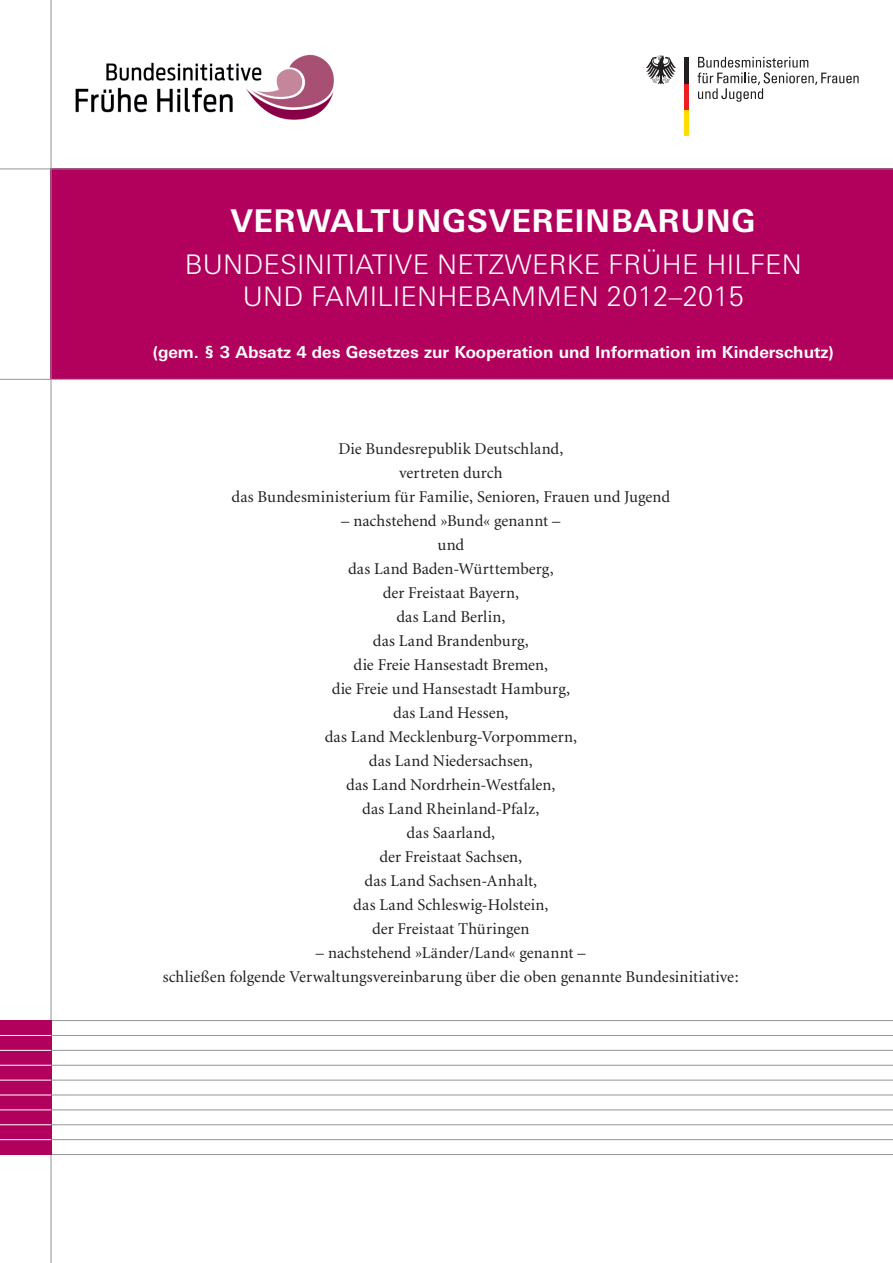
<style>
.page{position:relative;width:893px;height:1263px;background:#fff}
.page>*{position:absolute;margin:0;border:0;box-sizing:border-box;transform-origin:0 0}
.t1{font:700 31.35px "Linotype Univers Basic";letter-spacing:.02em;color:#fff}
.t2{font:300 27px/31.5px "Linotype Univers Basic";letter-spacing:.01em;color:#fff;text-align:center}
.t3{font:16.5px/24px "Minion";letter-spacing:.005em;color:#231f20;text-align:center}
.t4{font:700 16.5px "Linotype Univers Basic";color:#fff}
</style>
<div class="page">
<div style="left:51px;top:169px;width:842px;height:210px;background:#b1015c"></div>
<hr style="left:0;top:379px;width:893px;height:1px;background:#939598">
<hr style="left:51px;top:0;width:1px;height:1263px;background:#939598">
<hr style="left:51px;top:1080px;width:842px;height:1px;background:#939598">
<hr style="left:51px;top:1094px;width:842px;height:1px;background:#939598">
<hr style="left:51px;top:1109px;width:842px;height:1px;background:#939598">
<hr style="left:51px;top:1124px;width:842px;height:1px;background:#939598">
<hr style="left:51px;top:1139px;width:842px;height:1px;background:#939598">
<hr style="left:51px;top:1154px;width:842px;height:1px;background:#939598">
<hr style="left:51px;top:1065px;width:842px;height:1px;background:#939598">
<hr style="left:51px;top:1050px;width:842px;height:1px;background:#939598">
<hr style="left:51px;top:1035px;width:842px;height:1px;background:#939598">
<hr style="left:51px;top:1020px;width:842px;height:1px;background:#939598">
<div style="left:0;top:1020px;width:51px;height:135px;background:#b1015c"></div>
<hr style="left:0;top:1080px;width:51px;height:1px;background:#fff">
<hr style="left:0;top:1094px;width:51px;height:1px;background:#fff">
<hr style="left:0;top:1109px;width:51px;height:1px;background:#fff">
<hr style="left:0;top:1124px;width:51px;height:1px;background:#fff">
<hr style="left:0;top:1139px;width:51px;height:1px;background:#fff">
<hr style="left:0;top:1065px;width:51px;height:1px;background:#fff">
<hr style="left:0;top:1050px;width:51px;height:1px;background:#fff">
<hr style="left:0;top:1035px;width:51px;height:1px;background:#fff">
<img style="left:75px;top:54px;width:259px;height:66px">
<svg style="left:697px;top:57px;width:162px;height:45px"></svg>
<div style="left:684px;top:109px;width:5px;height:27px;background:#ffdc01"></div>
<div style="left:684px;top:83px;width:5px;height:26px;background:#ee1d23"></div>
<div style="left:684px;top:57px;width:5px;height:26px;background:#231f20"></div>
<svg style="left:646px;top:56px;width:30px;height:28px"></svg>
<hr style="left:0;top:169px;width:893px;height:1px;background:#939598">
<h1 class="t1" style="left:231px;top:202px;width:526px">Verwaltungsvereinbarung</h1>
<h2 class="t2" style="left:185px;top:248px;width:618px">BUNDESINITIATIVE N ETZWERKE FRÜHE H ILFEN<br>UND FAMILIENHEBAMMEN 2012–2015</h2>
<p class="t4" style="left:153px;top:342px;width:682px">(gem. § 3 Absatz 4 des Gesetzes zur Kooperation und I nformation im Kinderschutz)</p>
<p class="t3" style="left:232px;top:437px;width:440px">Die Bundesrepublik Deutschland,<br>vertreten durch<br>das Bundesministerium für Familie, Senioren, Frauen und Jugend</p>
<p class="t3" style="left:325px;top:509px;width:254px">– nachstehend »Bund« genannt –<br>und<br>das Land Baden-Württemberg,<br>der Freistaat Bayern,<br>das Land Berlin,<br>das Land Brandenburg,<br>die Freie Hansestadt Bremen,<br>die Freie und Hansestadt Hamburg, das Land Hessen,<br>das Land Mecklenburg-Vorpommern, das Land Niedersachsen,<br>das Land Nordrhein-Westfalen,<br>das Land Rheinland-Pfalz,<br>das Saarland,<br>der Freistaat Sachsen,<br>das Land Sachsen-Anhalt,<br>das Land Schleswig-Holstein,<br>der Freistaat Thüringen</p>
<p class="t3" style="left:163px;top:942px;width:578px">– nachstehend »Länder/Land« genannt –<br>schließen folgende Verwaltungsvereinbarung über die oben genannte Bundesinitiative:</p>
</div>
